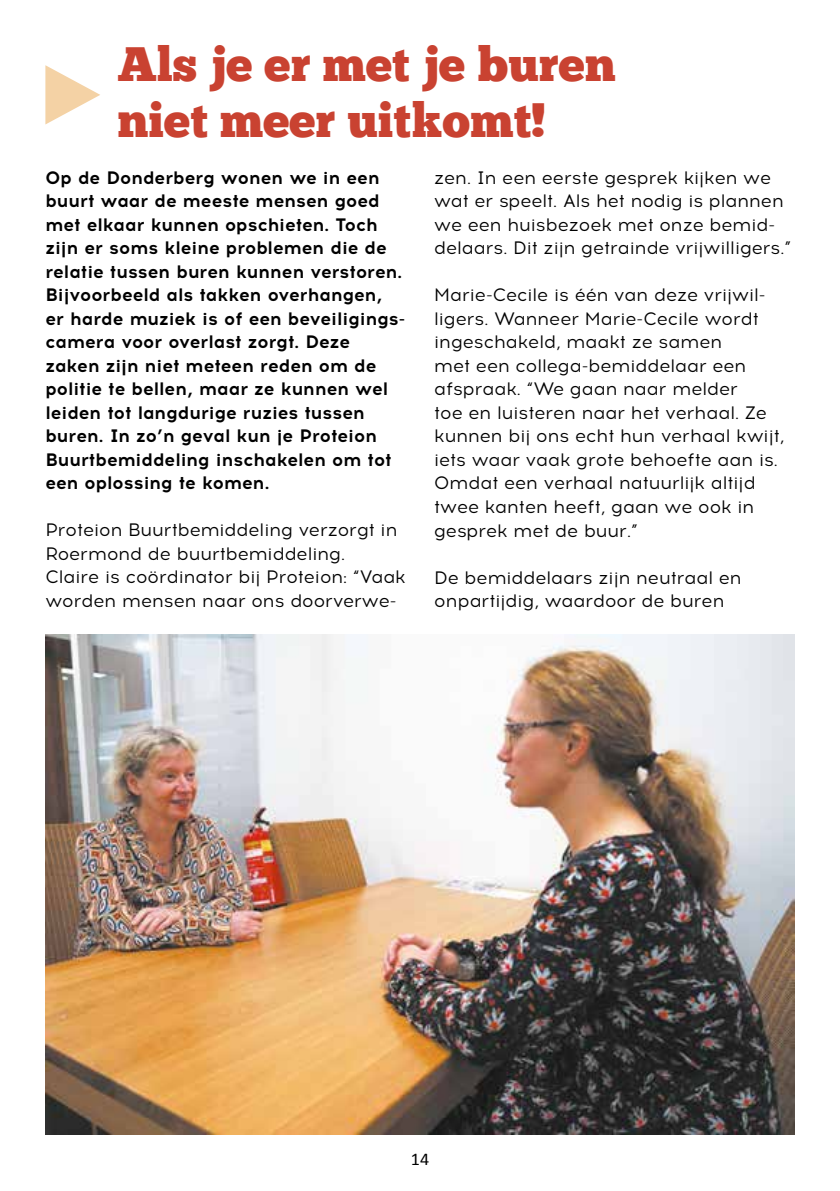
<style>
.page{position:relative;width:840px;height:1191px;background:#fff}
.page>*{position:absolute;margin:0;border:0;box-sizing:border-box;transform-origin:0 0}
.t1{font:48px/56px "Chunk Five Ex";color:#c94231}
.t2{font:18px/23.6px "Acrom";color:#000}
.t3{font:700 18px/23.6px "Acrom";color:#000}
.t4{font:18px "Calibri";color:#000}
</style>
<div class="page">
<svg style="left:45px;top:65px;width:55px;height:59px"></svg>
<img style="left:45px;top:634px;width:749px;height:500px">
<h1 class="t1" style="left:117px;top:36px;width:500px">Als je er met je buren niet meer uitkomt!</h1>
<p class="t3" style="left:45px;top:166px;width:361px">Op de Donderberg wonen we in een buurt waar de meeste mensen goed met elkaar kunnen opschieten. Toch zijn er soms kleine problemen die de relatie tussen buren kunnen verstoren.<br>Bijvoorbeeld als takken overhangen, er harde muziek is of een beveiligings&shy;camera voor overlast zorgt. Deze zaken zijn niet meteen reden om de politie te bellen, maar ze kunnen wel leiden tot langdurige ruzies tussen buren. In zo’n geval kun je Proteion Buurtbemiddeling inschakelen om tot een oplossing te komen.</p>
<p class="t2" style="left:45px;top:519px;width:362px">Proteion Buurtbemiddeling verzorgt in Roermond de buurtbemiddeling.<br>Claire is coördinator bij Proteion: “Vaak worden mensen naar ons doorverwe-</p>
<p class="t2" style="left:434px;top:166px;width:358px">zen. In een eerste gesprek kijken we wat er speelt. Als het nodig is plannen we een huisbezoek met onze bemid&shy;delaars. Dit zijn getrainde vrijwilligers.”</p>
<p class="t2" style="left:434px;top:284px;width:351px">Marie-Cecile is één van deze vrijwil&shy;ligers. Wanneer Marie-Cecile wordt ingeschakeld, maakt ze samen<br>met een collega-bemiddelaar een afspraak. “We gaan naar melder<br>toe en luisteren naar het verhaal. Ze kunnen bij ons echt hun verhaal kwijt, iets waar vaak grote behoefte aan is.<br>Omdat een verhaal natuurlijk altijd twee kanten heeft, gaan we ook in gesprek met de buur.”</p>
<p class="t2" style="left:434px;top:566px;width:309px">De bemiddelaars zijn neutraal en onpartijdig, waardoor de buren</p>
<p class="t4" style="left:410px;top:1146px;width:20px">14</p>
</div>
